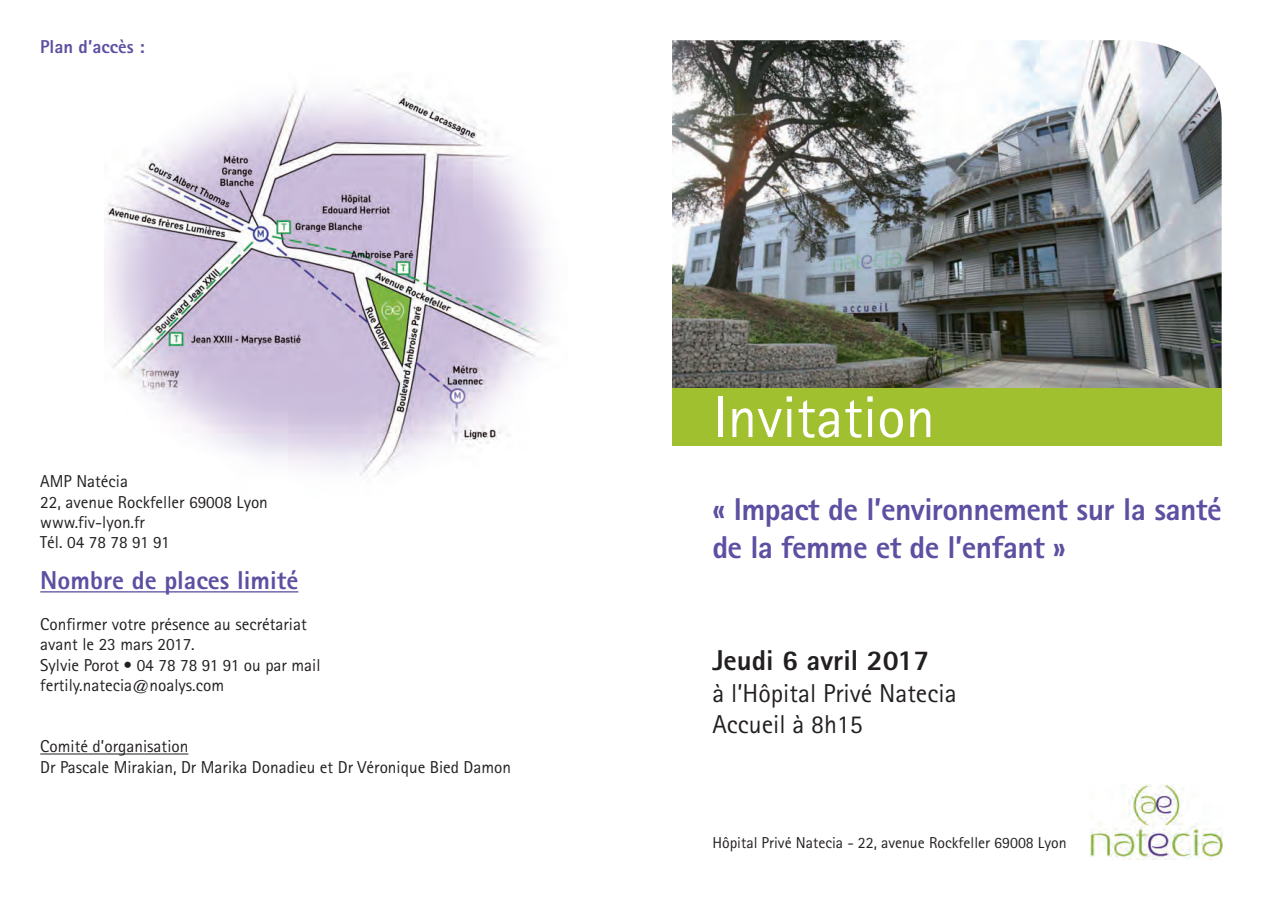
<style>
.page{position:relative;width:1265px;height:903px;background:#fff}
.page>*{position:absolute;margin:0;border:0;box-sizing:border-box;transform-origin:0 0}
.t1{font:58.95px "Rotis Sans Serif";color:#fff}
.t2{font:800 31.65px/38px "Rotis Sans Serif";letter-spacing:-.02em;color:#5d4fa1}
.t3{font:800 28.8px "Rotis Sans Serif";color:#231f20}
.t4{font:25.8px/31px "Rotis Sans Serif";color:#231f20}
.t5{font:800 25.8px "Rotis Sans Serif";color:#5d4fa1}
.t6{font:800 18.75px "Rotis Sans Serif";color:#5d4fa1}
.t7{font:17.25px/20.4px "Rotis Sans Serif";color:#231f20}
.t8{font:15.75px "Rotis Sans Serif";color:#231f20}
</style>
<div class="page">
<img style="left:672px;top:40px;width:550px;height:349px">
<img style="left:1090px;top:784px;width:133px;height:75px">
<div style="left:672px;top:389px;width:550px;height:57px;background:#a1c030"></div>
<img style="left:104px;top:87px;width:443px;height:389px">
<hr style="left:40px;top:591px;width:258px;height:1px;background:#5d4fa1">
<hr style="left:40px;top:753px;width:148px;height:1px;background:#231f20">
<p class="t6" style="left:40px;top:40px;width:106px">Plan d’accès :</p>
<p class="t7" style="left:40px;top:473px;width:229px">AMP Natécia<br>22, avenue Rockfeller 69008 Lyon www.fiv-lyon.fr<br>Tél. 04 78 78 91 91</p>
<h3 class="t5" style="left:40px;top:571px;width:260px">Nombre de places limité</h3>
<p class="t7" style="left:40px;top:615px;width:282px">Confirmer votre présence au secrétariat avant le 23 mars 2017.<br>Sylvie Porot • 04 78 78 91 91 ou par mail fertily.natecia@noalys.com</p>
<p class="t7" style="left:40px;top:738px;width:472px">Comité d’organisation<br>Dr Pascale Mirakian, Dr Marika Donadieu et Dr Véronique Bied Damon</p>
<h1 class="t1" style="left:712px;top:396px;width:224px">Invitation</h1>
<h2 class="t2" style="left:712px;top:493px;width:511px">« Impact de l’environnement sur la santé de la femme et de l’enfant »</h2>
<h3 class="t3" style="left:712px;top:650px;width:219px">Jeudi 6 avril 2017</h3>
<h3 class="t4" style="left:712px;top:681px;width:246px">à l’Hôpital Privé Natecia<br>Accueil à 8h15</h3>
<p class="t8" style="left:712px;top:837px;width:356px">Hôpital Privé Natecia - 22, avenue Rockfeller 69008 Lyon</p>
</div>
